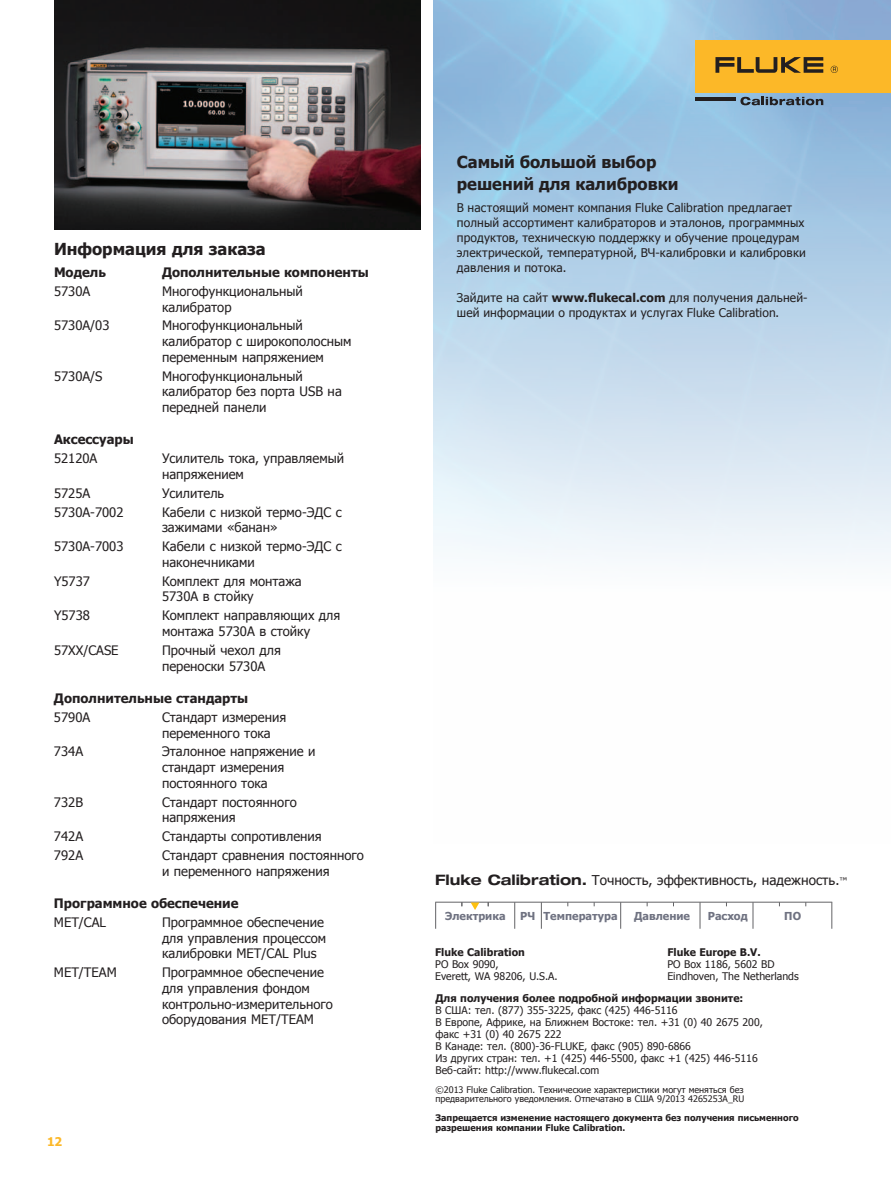
<style>
.page{position:relative;width:891px;height:1188px;background:#fff}
.page>*{position:absolute;margin:0;border:0;box-sizing:border-box;transform-origin:0 0}
.t1{font:700 16.5px/21.6px "Tahoma";color:#231f20}
.t2{font:13.5px "Tahoma";color:#231f20}
.t3{font:13.05px/15.6px "Tahoma";color:#231f20}
.t4{font:700 13.05px "Tahoma";color:#231f20}
.t5{font:12px/15px "Tahoma";letter-spacing:.015em;color:#231f20}
.t6{font:700 12px "Tahoma";color:#fcb828}
.t7{font:700 10.95px "Tahoma";color:#6f7281}
.t8{font:10.5px/12px "Tahoma";color:#231f20}
.t9{font:700 10.5px "Tahoma";color:#231f20}
.t10{font:9px/9.8px "Tahoma";color:#231f20}
.t11{font:700 9px/9.8px "Tahoma";color:#231f20}
.s1{font-weight:700}
.s2{font-family:"Helvetica Neue LT Std";font-weight:700;font-stretch:expanded;font-size:14.4px}
.s3{font-size:9px}
</style>
<div class="page">
<img style="left:433px;top:0;width:458px;height:559px">
<hr style="left:435px;top:902px;width:397px;height:1px;background:#636366">
<svg style="left:514px;top:902px;width:1px;height:27px"></svg>
<svg style="left:435px;top:902px;width:1px;height:27px"></svg>
<svg style="left:541px;top:902px;width:1px;height:27px"></svg>
<svg style="left:620px;top:902px;width:1px;height:27px"></svg>
<svg style="left:700px;top:902px;width:1px;height:27px"></svg>
<svg style="left:753px;top:902px;width:1px;height:27px"></svg>
<svg style="left:831px;top:902px;width:1px;height:27px"></svg>
<svg style="left:471px;top:903px;width:8px;height:7px"></svg>
<img style="left:54px;top:0;width:366px;height:230px">
<div style="left:696px;top:40px;width:195px;height:53px;background:#fcb828"></div>
<svg style="left:715px;top:57px;width:108px;height:16px"></svg>
<svg style="left:831px;top:66px;width:7px;height:7px"></svg>
<hr style="left:696px;top:97px;width:40px;height:4px;background:#231f20">
<svg style="left:740px;top:97px;width:83px;height:8px"></svg>
<p class="t1" style="left:54px;top:237px;width:213px">Информация для заказа</p>
<p class="t4" style="left:54px;top:263px;width:53px">Модель</p>
<p class="t4" style="left:162px;top:263px;width:208px">Дополнительные компоненты</p>
<p class="t3" style="left:54px;top:283px;width:38px">5730A</p>
<p class="t3" style="left:162px;top:283px;width:142px">Многофункциональный калибратор</p>
<p class="t3" style="left:54px;top:317px;width:57px">5730A/03</p>
<p class="t3" style="left:162px;top:317px;width:191px">Многофункциональный калибратор с широкополосным переменным напряжением</p>
<p class="t3" style="left:54px;top:367px;width:50px">5730A/S</p>
<p class="t3" style="left:162px;top:367px;width:181px">Многофункциональный калибратор без порта USB на передней панели</p>
<p class="t4" style="left:54px;top:430px;width:81px">Аксессуары</p>
<p class="t3" style="left:54px;top:450px;width:45px">52120A</p>
<p class="t3" style="left:162px;top:450px;width:184px">Усилитель тока, управляемый напряжением</p>
<p class="t3" style="left:54px;top:485px;width:38px">5725A</p>
<p class="t3" style="left:162px;top:485px;width:64px">Усилитель</p>
<p class="t3" style="left:54px;top:504px;width:71px">5730A-7002</p>
<p class="t3" style="left:162px;top:504px;width:181px">Кабели с низкой термо-ЭДС с зажимами «банан»</p>
<p class="t3" style="left:54px;top:538px;width:71px">5730A-7003</p>
<p class="t3" style="left:162px;top:538px;width:181px">Кабели с низкой термо-ЭДС с наконечниками</p>
<p class="t3" style="left:54px;top:573px;width:38px">Y5737</p>
<p class="t3" style="left:162px;top:573px;width:141px">Комплект для монтажа<br>5730A в стойку</p>
<p class="t3" style="left:54px;top:607px;width:38px">Y5738</p>
<p class="t3" style="left:162px;top:607px;width:180px">Комплект направляющих для монтажа 5730A в стойку</p>
<p class="t3" style="left:54px;top:642px;width:66px">57XX/CASE</p>
<p class="t3" style="left:162px;top:642px;width:121px">Прочный чехол для переноски 5730A</p>
<p class="t4" style="left:54px;top:689px;width:196px">Дополнительные стандарты</p>
<p class="t3" style="left:54px;top:709px;width:38px">5790A</p>
<p class="t3" style="left:162px;top:709px;width:126px">Стандарт измерения переменного тока</p>
<p class="t3" style="left:54px;top:743px;width:31px">734A</p>
<p class="t3" style="left:162px;top:743px;width:155px">Эталонное напряжение и стандарт измерения постоянного тока</p>
<p class="t3" style="left:54px;top:794px;width:31px">732B</p>
<p class="t3" style="left:162px;top:794px;width:136px">Стандарт постоянного напряжения</p>
<p class="t3" style="left:54px;top:828px;width:31px">742A</p>
<p class="t3" style="left:162px;top:828px;width:161px">Стандарты сопротивления</p>
<p class="t3" style="left:54px;top:847px;width:31px">792A</p>
<p class="t3" style="left:162px;top:847px;width:204px">Стандарт сравнения постоянного и переменного напряжения</p>
<p class="t4" style="left:54px;top:894px;width:186px">Программное обеспечение</p>
<p class="t3" style="left:54px;top:914px;width:54px">MET/CAL</p>
<p class="t3" style="left:162px;top:914px;width:166px">Программное обеспечение для управления процессом калибровки MET/CAL Plus</p>
<p class="t3" style="left:54px;top:964px;width:64px">MET/TEAM</p>
<p class="t3" style="left:162px;top:964px;width:173px">Программное обеспечение для управления фондом контрольно-измерительного оборудования MET/TEAM</p>
<p class="t6" style="left:47px;top:1133px;width:17px">12</p>
<p class="t1" style="left:457px;top:151px;width:223px">Самый большой выбор решений для калибровки</p>
<p class="t5" style="left:457px;top:199px;width:351px">В настоящий момент компания Fluke Calibration предлагает полный ассортимент калибраторов и эталонов, программных продуктов, техническую поддержку и обучение процедурам электрической, температурной, ВЧ-калибровки и калибровки давления и потока.</p>
<p class="t5" style="left:457px;top:289px;width:352px">Зайдите на сайт <span class="s1">www.flukecal.com</span> для получения дальней&shy;шей информации о продуктах и услугах Fluke Calibration.</p>
<p class="t2" style="left:435px;top:871px;width:414px"><span class="s2">Fluke Calibration.</span> Точность, эффективность, надежность.<span class="s3">™</span></p>
<p class="t7" style="left:445px;top:909px;width:62px">Электрика</p>
<p class="t7" style="left:520px;top:909px;width:99px">PЧ Температура</p>
<p class="t7" style="left:634px;top:909px;width:58px">Давление</p>
<p class="t7" style="left:708px;top:909px;width:41px">Расход</p>
<p class="t7" style="left:784px;top:909px;width:18px">ПО</p>
<p class="t9" style="left:667px;top:945px;width:95px">Fluke Europe B.V.</p>
<p class="t8" style="left:667px;top:958px;width:133px">PO Box 1186, 5602 BD<br>Eindhoven, The Netherlands</p>
<p class="t9" style="left:436px;top:991px;width:309px">Для получения более подробной информации звоните:</p>
<p class="t8" style="left:436px;top:1004px;width:329px">В США: тел. (877) 355-3225, факс (425) 446-5116<br>В Европе, Африке, на Ближнем Востоке: тел. +31 (0) 40 2675 200, факс +31 (0) 40 2675 222<br>В Канаде: тел. (800)-36-FLUKE, факс (905) 890-6866<br>Из других стран: тел. +1 (425) 446-5500, факс +1 (425) 446-5116<br>Веб-сайт: http://www.flukecal.com</p>
<p class="t10" style="left:436px;top:1084px;width:310px">©2013 Fluke Calibration. Технические характеристики могут меняться без предварительного уведомления. Отпечатано в США 9/2013 4265253A_RU</p>
<p class="t11" style="left:436px;top:1112px;width:365px">Запрещается изменение настоящего документа без получения письменного разрешения компании Fluke Calibration.</p>
<p class="t9" style="left:435px;top:945px;width:91px">Fluke Calibration</p>
<p class="t8" style="left:435px;top:958px;width:124px">PO Box 9090,<br>Everett, WA 98206, U.S.A.</p>
</div>
